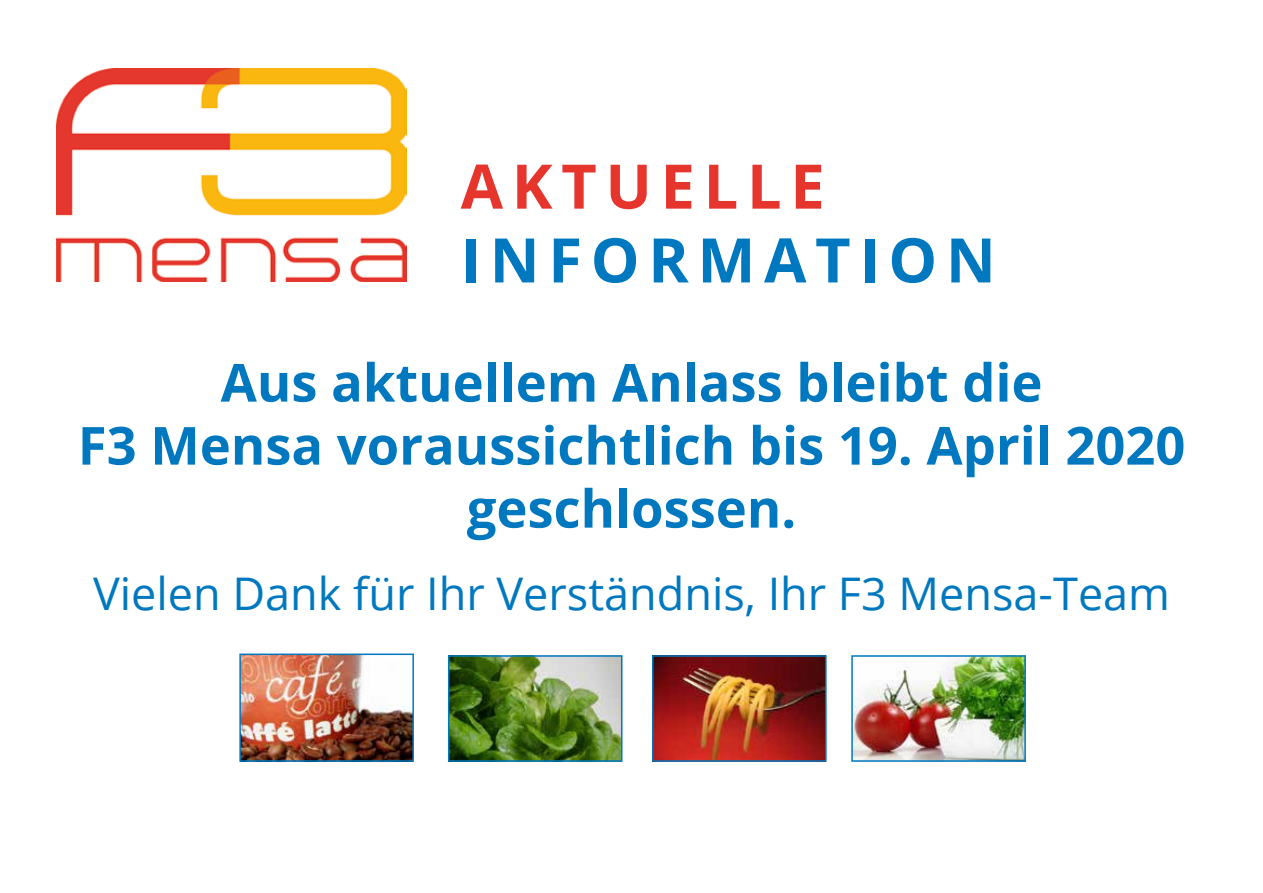
<style>
.page{position:relative;width:1263px;height:893px;background:#fff}
.page>*{position:absolute;margin:0;border:0;box-sizing:border-box;transform-origin:0 0}
.t1{font:700 61.5px "Open Sans";letter-spacing:.14em;color:#0078bf}
.t2{font:700 61.5px "Open Sans";letter-spacing:.14em;color:#e5352d}
.t3{font:700 52.5px/63px "Open Sans";color:#0078bf;text-align:center}
.t4{font:45px "Open Sans";color:#0078bf}
</style>
<div class="page">
<img style="left:242px;top:656px;width:169px;height:103px">
<div style="left:239px;top:653px;width:175px;height:109px;border:2px solid #0078bf"></div>
<img style="left:451px;top:658px;width:168px;height:101px">
<div style="left:448px;top:655px;width:174px;height:107px;border:2px solid #0078bf"></div>
<img style="left:854px;top:658px;width:169px;height:101px">
<div style="left:851px;top:655px;width:175px;height:107px;border:2px solid #0078bf"></div>
<img style="left:655px;top:658px;width:169px;height:101px">
<div style="left:652px;top:655px;width:175px;height:107px;border:2px solid #0078bf"></div>
<img style="left:56px;top:68px;width:350px;height:213px">
<p class="t2" style="left:461px;top:143px;width:366px">Aktuelle</p>
<p class="t1" style="left:461px;top:217px;width:537px">Information</p>
<p class="t3" style="left:78px;top:350px;width:1109px">Aus aktuellem Anlass bleibt die<br>F3 Mensa voraussichtlich bis 19. April 2020 geschlossen.</p>
<p class="t4" style="left:93px;top:563px;width:1078px">Vielen Dank für Ihr Verständnis, Ihr F3 Mensa-Team</p>
</div>
